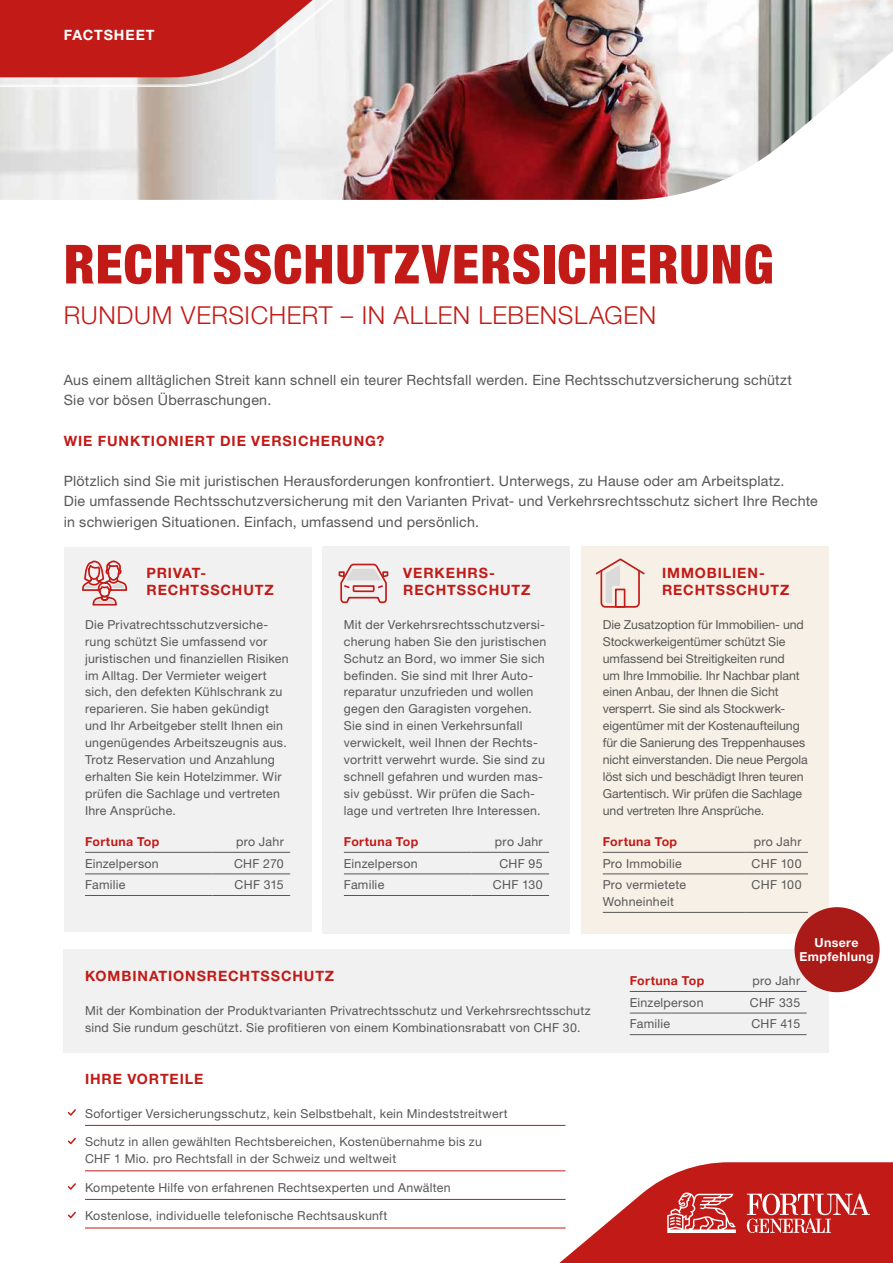
<style>
.page{position:relative;width:893px;height:1263px;background:#fff}
.page>*{position:absolute;margin:0;border:0;box-sizing:border-box;transform-origin:0 0}
.t1{font:900 condensed 54px "Helvetica Neue LT Std";letter-spacing:.02em;color:#c21b17}
.t2{font:300 24.75px "Helvetica Neue LT Std";letter-spacing:.025em;color:#c21b17}
.t3{font:14.25px/20.2px "Helvetica Neue LT Std";letter-spacing:.015em;color:#575757}
.t4{font:700 14.25px/16.8px "Helvetica Neue LT Std";letter-spacing:.065em;color:#c21b17}
.t5{font:700 14.25px "Helvetica Neue LT Std";letter-spacing:.065em;color:#fff}
.t6{font:12.3px/17px "Helvetica Neue LT Std";letter-spacing:.02em;color:#575757}
.t7{font:12.3px/17px "Helvetica Neue LT Std";letter-spacing:-.005em;color:#575757}
.t8{font:700 12.3px "Helvetica Neue LT Std";letter-spacing:.03em;color:#c21b17}
.t9{font:700 12.3px/13.8px "Helvetica Neue LT Std";letter-spacing:.03em;color:#fff;text-align:center}
</style>
<div class="page">
<img style="left:0;top:0;width:893px;height:200px">
<svg style="left:0;top:0;width:348px;height:87px"></svg>
<svg style="left:543px;top:1162px;width:350px;height:101px"></svg>
<div style="left:64px;top:949px;width:765px;height:104px;background:#f1f1f1"></div>
<div style="left:64px;top:547px;width:247px;height:384px;background:#f1f1f1"></div>
<hr style="left:85px;top:852px;width:128px;height:1px;background:#575757">
<hr style="left:213px;top:852px;width:77px;height:1px;background:#575757">
<hr style="left:85px;top:874px;width:128px;height:1px;background:#575757">
<hr style="left:213px;top:874px;width:77px;height:1px;background:#575757">
<hr style="left:85px;top:895px;width:128px;height:1px;background:#575757">
<hr style="left:213px;top:895px;width:77px;height:1px;background:#575757">
<div style="left:323px;top:547px;width:247px;height:387px;background:#f1f1f1"></div>
<hr style="left:344px;top:852px;width:127px;height:1px;background:#575757">
<hr style="left:471px;top:852px;width:78px;height:1px;background:#575757">
<hr style="left:344px;top:874px;width:127px;height:1px;background:#575757">
<hr style="left:471px;top:874px;width:78px;height:1px;background:#575757">
<hr style="left:344px;top:895px;width:127px;height:1px;background:#575757">
<hr style="left:471px;top:895px;width:78px;height:1px;background:#575757">
<div style="left:581px;top:547px;width:248px;height:387px;background:#f7f0e7"></div>
<hr style="left:603px;top:852px;width:142px;height:1px;background:#575757">
<hr style="left:745px;top:852px;width:63px;height:1px;background:#575757">
<hr style="left:603px;top:874px;width:142px;height:1px;background:#575757">
<hr style="left:745px;top:874px;width:63px;height:1px;background:#575757">
<hr style="left:603px;top:912px;width:142px;height:1px;background:#575757">
<hr style="left:745px;top:912px;width:63px;height:1px;background:#575757">
<hr style="left:85px;top:1125px;width:481px;height:1px;background:#c21b17">
<hr style="left:85px;top:1170px;width:481px;height:1px;background:#c21b17">
<hr style="left:85px;top:1199px;width:481px;height:1px;background:#c21b17">
<hr style="left:85px;top:1228px;width:481px;height:1px;background:#c21b17">
<svg style="left:68px;top:1109px;width:8px;height:7px"></svg>
<svg style="left:68px;top:1138px;width:8px;height:6px"></svg>
<svg style="left:68px;top:1183px;width:8px;height:7px"></svg>
<svg style="left:68px;top:1212px;width:8px;height:6px"></svg>
<hr style="left:630px;top:991px;width:99px;height:1px;background:#575757">
<hr style="left:729px;top:991px;width:78px;height:1px;background:#575757">
<hr style="left:630px;top:1013px;width:99px;height:1px;background:#575757">
<hr style="left:729px;top:1013px;width:78px;height:1px;background:#575757">
<hr style="left:630px;top:1034px;width:99px;height:1px;background:#575757">
<hr style="left:729px;top:1034px;width:78px;height:1px;background:#575757">
<div style="left:795px;top:907px;width:85px;height:85px;background:#aa1b17;border-radius:50%"></div>
<svg style="left:82px;top:560px;width:46px;height:46px"></svg>
<svg style="left:338px;top:563px;width:51px;height:41px"></svg>
<svg style="left:595px;top:558px;width:50px;height:50px"></svg>
<p class="t5" style="left:64px;top:27px;width:92px">FACTSHEET</p>
<h1 class="t1" style="left:64px;top:231px;width:711px">RECHTSSCHUTZVERSICHERUNG</h1>
<h2 class="t2" style="left:64px;top:300px;width:594px">RUNDUM VERSICHERT – IN ALLEN LEBENSLAGEN</h2>
<p class="t3" style="left:64px;top:369px;width:730px">Aus einem alltäglichen Streit kann schnell ein teurer Rechtsfall werden. Eine Rechtsschutzversicherung schützt<br>Sie vor bösen Überraschungen.</p>
<p class="t4" style="left:64px;top:432px;width:322px">WIE FUNKTIONIERT DIE VERSICHERUNG?</p>
<p class="t3" style="left:64px;top:471px;width:756px">Plötzlich sind Sie mit juristischen Herausforderungen konfrontiert. Unterwegs, zu Hause oder am Arbeitsplatz.<br>Die umfassende Rechtsschutzversicherung mit den Varianten Privat- und Verkehrsrechtsschutz sichert Ihre Rechte in schwierigen Situationen. Einfach, umfassend und persönlich.</p>
<p class="t4" style="left:146px;top:564px;width:129px">PRIVAT-<br>RECHTSSCHUTZ</p>
<p class="t6" style="left:85px;top:616px;width:205px">Die Privatrechtsschutzversiche&shy;rung schützt Sie umfassend vor juristischen und finanziellen Risiken im Alltag. Der Vermieter weigert sich, den defekten Kühlschrank zu reparieren. Sie haben gekündigt und Ihr Arbeitgeber stellt Ihnen ein ungenügendes Arbeitszeugnis aus.<br>Trotz Reservation und Anzahlung erhalten Sie kein Hotelzimmer. Wir prüfen die Sachlage und vertreten Ihre Ansprüche.</p>
<p class="t8" style="left:85px;top:834px;width:76px">Fortuna Top</p>
<p class="t6" style="left:236px;top:833px;width:49px">pro Jahr</p>
<p class="t6" style="left:85px;top:854px;width:75px">Einzelperson</p>
<p class="t6" style="left:234px;top:854px;width:51px">CHF 270</p>
<p class="t6" style="left:85px;top:876px;width:42px">Familie</p>
<p class="t6" style="left:235px;top:876px;width:51px">CHF 315</p>
<p class="t4" style="left:403px;top:564px;width:129px">VERKEHRS-<br>RECHTSSCHUTZ</p>
<p class="t6" style="left:344px;top:616px;width:204px">Mit der Verkehrsrechtsschutzversi&shy;cherung haben Sie den juristischen Schutz an Bord, wo immer Sie sich befinden. Sie sind mit Ihrer Auto&shy;reparatur unzufrieden und wollen gegen den Garagisten vorgehen.<br>Sie sind in einen Verkehrsunfall verwickelt, weil Ihnen der Rechts&shy;vortritt verwehrt wurde. Sie sind zu schnell gefahren und wurden mas&shy;siv gebüsst. Wir prüfen die Sach&shy;lage und vertreten Ihre Interessen.</p>
<p class="t8" style="left:344px;top:834px;width:76px">Fortuna Top</p>
<p class="t6" style="left:495px;top:833px;width:49px">pro Jahr</p>
<p class="t6" style="left:344px;top:854px;width:75px">Einzelperson</p>
<p class="t6" style="left:499px;top:854px;width:45px">CHF 95</p>
<p class="t6" style="left:344px;top:876px;width:42px">Familie</p>
<p class="t6" style="left:493px;top:876px;width:51px">CHF 130</p>
<p class="t4" style="left:662px;top:564px;width:129px">IMMOBILIEN-<br>RECHTSSCHUTZ</p>
<p class="t7" style="left:603px;top:616px;width:207px">Die Zusatzoption für Immobilien- und Stockwerkeigentümer schützt Sie umfassend bei Streitigkeiten rund<br>um Ihre Immobilie. Ihr Nachbar plant einen Anbau, der Ihnen die Sicht versperrt. Sie sind als Stockwerk&shy;eigentümer mit der Kostenaufteilung für die Sanierung des Treppenhauses nicht einverstanden. Die neue Pergola löst sich und beschädigt Ihren teuren Gartentisch. Wir prüfen die Sachlage und vertreten Ihre Ansprüche.</p>
<p class="t8" style="left:603px;top:834px;width:76px">Fortuna Top</p>
<p class="t6" style="left:754px;top:833px;width:49px">pro Jahr</p>
<p class="t6" style="left:603px;top:854px;width:80px">Pro Immobilie</p>
<p class="t6" style="left:752px;top:854px;width:51px">CHF 100</p>
<p class="t6" style="left:603px;top:876px;width:85px">Pro vermietete<br>Wohneinheit</p>
<p class="t6" style="left:752px;top:876px;width:51px">CHF 100</p>
<p class="t4" style="left:85px;top:967px;width:251px">KOMBINATIONSRECHTSSCHUTZ</p>
<p class="t6" style="left:85px;top:1002px;width:507px">Mit der Kombination der Produktvarianten Privatrechtsschutz und Verkehrsrechtsschutz sind Sie rundum geschützt. Sie profitieren von einem Kombinationsrabatt von CHF 30.</p>
<p class="t4" style="left:85px;top:1070px;width:120px">IHRE VORTEILE</p>
<p class="t6" style="left:85px;top:1104px;width:424px">Sofortiger Versicherungsschutz, kein Selbstbehalt, kein Mindeststreitwert</p>
<p class="t6" style="left:85px;top:1133px;width:398px">Schutz in allen gewählten Rechtsbereichen, Kostenübernahme bis zu<br>CHF 1 Mio. pro Rechtsfall in der Schweiz und weltweit</p>
<p class="t6" style="left:85px;top:1178px;width:367px">Kompetente Hilfe von erfahrenen Rechtsexperten und Anwälten</p>
<p class="t6" style="left:85px;top:1207px;width:304px">Kostenlose, individuelle telefonische Rechtsauskunft</p>
<p class="t9" style="left:799px;top:936px;width:76px">Unsere<br>Empfehlung</p>
<p class="t8" style="left:630px;top:973px;width:76px">Fortuna Top</p>
<p class="t6" style="left:752px;top:972px;width:49px">pro Jahr</p>
<p class="t6" style="left:630px;top:994px;width:75px">Einzelperson</p>
<p class="t6" style="left:750px;top:994px;width:52px">CHF 335</p>
<p class="t6" style="left:630px;top:1015px;width:42px">Familie</p>
<p class="t6" style="left:751px;top:1015px;width:50px">CHF 415</p>
</div>
